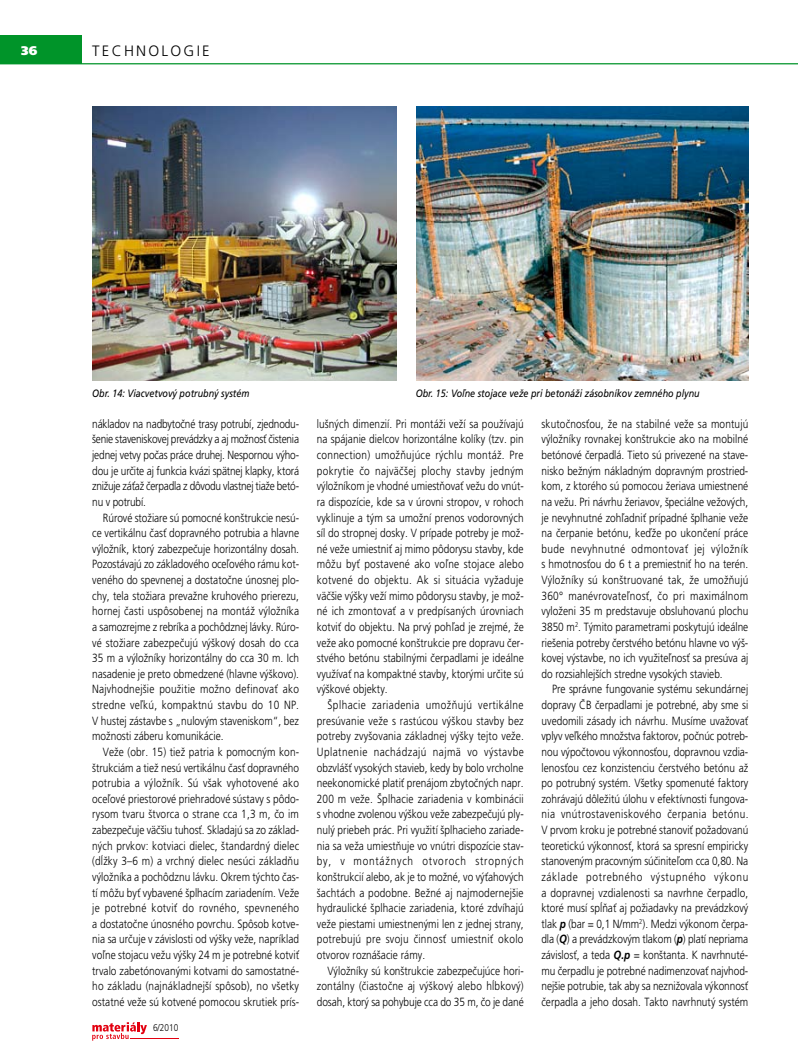
<style>
.page{position:relative;width:798px;height:1063px;background:#fff}
.page>*{position:absolute;margin:0;border:0;box-sizing:border-box;transform-origin:0 0}
.t1{font:15px "Frutiger CE Light";letter-spacing:.15em;color:#000}
.t2{font:900 12.5px "Frutiger CE Ultra";color:#fff}
.t3{font:11.88px/15.6px "Frutiger CE Light";letter-spacing:.005em;color:#000;text-align:justify;scale:.85 1}
.t4{font:italic 10.62px "Frutiger CE";color:#000;scale:.85 1}
.t5{font:9.75px "Frutiger CE Light";color:#000;scale:.85 1}
.s1{font-family:"Frutiger CE";font-weight:700;font-style:italic}
</style>
<div class="page">
<svg style="left:92px;top:1022px;width:55px;height:19px"></svg>
<hr style="left:130px;top:1039px;width:48px;height:1px;background:#e30010">
<hr style="left:0;top:63px;width:797px;height:1px;background:#009429">
<div style="left:0;top:35px;width:81px;height:29px;background:#009429"></div>
<img style="left:92px;top:106px;width:304px;height:275px">
<img style="left:416px;top:106px;width:332px;height:275px">
<p class="t2" style="left:21px;top:43px;width:17px">36</p>
<p class="t1" style="left:92px;top:42px;width:119px">Technologie</p>
<p class="t4" style="left:92px;top:387px;width:186px">Obr. 14: Viacvetvový potrubný systém</p>
<p class="t4" style="left:415px;top:387px;width:336px">Obr. 15: Voľne stojace veže pri betonáži zásobníkov zemného plynu</p>
<p class="t3" style="left:92px;top:416px;width:245px">nákladov na nadbytočné trasy potrubí, zjednodu&shy;šenie staveniskovej prevádzky a aj možnosť čistenia jednej vetvy počas práce druhej. Nespornou výho&shy;dou je určite aj funkcia kvázi spätnej klapky, ktorá znižuje záťaž čerpadla z dôvodu vlastnej tiaže betó&shy;nu v potrubí.</p>
<p class="t3" style="left:92px;top:510px;width:245px;text-indent:11px">Rúrové stožiare sú pomocné konštrukcie nesú&shy;ce vertikálnu časť dopravného potrubia a hlavne výložník, ktorý zabezpečuje horizontálny dosah.<br>Pozostávajú zo základového oceľového rámu kot&shy;veného do spevnenej a dostatočne únosnej plo&shy;chy, tela stožiara prevažne kruhového prierezu, hornej časti uspôsobenej na montáž výložníka a samozrejme z rebríka a pochôdznej lávky. Rúro&shy;vé stožiare zabezpečujú výškový dosah do cca 35 m a výložníky horizontálny do cca 30 m. Ich nasadenie je preto obmedzené (hlavne výškovo).<br>Najvhodnejšie použitie možno definovať ako stredne veľkú, kompaktnú stavbu do 10 NP.<br>V hustej zástavbe s „nulovým staveniskom“, bez možnosti záberu komunikácie.</p>
<p class="t3" style="left:92px;top:744px;width:245px;text-indent:11px">Veže (obr. 15) tiež patria k pomocným kon&shy;štrukciám a tiež nesú vertikálnu časť dopravného potrubia a výložník. Sú však vyhotovené ako oceľové priestorové priehradové sústavy s pôdo&shy;rysom tvaru štvorca o strane cca 1,3 m, čo im zabezpečuje väčšiu tuhosť. Skladajú sa zo základ&shy;ných prvkov: kotviaci dielec, štandardný dielec (dĺžky 3–6 m) a vrchný dielec nesúci základňu výložníka a pochôdznu lávku. Okrem týchto čas&shy;tí môžu byť vybavené šplhacím zariadením. Veže je potrebné kotviť do rovného, spevneného a dostatočne únosného povrchu. Spôsob kotve&shy;nia sa určuje v závislosti od výšky veže, napríklad voľne stojacu vežu výšky 24 m je potrebné kotviť trvalo zabetónovanými kotvami do samostatné&shy;ho základu (najnákladnejší spôsob), no všetky ostatné veže sú kotvené pomocou skrutiek prís-</p>
<p class="t5" style="left:153px;top:1022px;width:31px">6/2010</p>
<p class="t3" style="left:317px;top:416px;width:245px">lušných dimenzií. Pri montáži veží sa používajú na spájanie dielcov horizontálne kolíky (tzv. pin connection) umožňujúce rýchlu montáž. Pre pokrytie čo najväčšej plochy stavby jedným výložníkom je vhodné umiestňovať vežu do vnút&shy;ra dispozície, kde sa v úrovni stropov, v rohoch vyklinuje a tým sa umožní prenos vodorovných síl do stropnej dosky. V prípade potreby je mož&shy;né veže umiestniť aj mimo pôdorysu stavby, kde môžu byť postavené ako voľne stojace alebo kotvené do objektu. Ak si situácia vyžaduje väčšie výšky veží mimo pôdorysu stavby, je mož&shy;né ich zmontovať a v predpísaných úrovniach kotviť do objektu. Na prvý pohľad je zrejmé, že veže ako pomocné konštrukcie pre dopravu čer&shy;stvého betónu stabilnými čerpadlami je ideálne využívať na kompaktné stavby, ktorými určite sú výškové objekty.</p>
<p class="t3" style="left:317px;top:697px;width:245px;text-indent:11px">Šplhacie zariadenia umožňujú vertikálne presúvanie veže s rastúcou výškou stavby bez potreby zvyšovania základnej výšky tejto veže.<br>Uplatnenie nachádzajú najmä vo výstavbe obzvlášť vysokých stavieb, kedy by bolo vrcholne neekonomické platiť prenájom zbytočných napr.<br>200 m veže. Šplhacie zariadenia v kombinácii s vhodne zvolenou výškou veže zabezpečujú ply&shy;nulý priebeh prác. Pri využití šplhacieho zariade&shy;nia sa veža umiestňuje vo vnútri dispozície stav&shy;by, v montážnych otvoroch stropných konštrukcií alebo, ak je to možné, vo výťahových šachtách a podobne. Bežné aj najmodernejšie hydraulické šplhacie zariadenia, ktoré zdvíhajú veže piestami umiestnenými len z jednej strany, potrebujú pre svoju činnosť umiestniť okolo otvorov roznášacie rámy.</p>
<p class="t3" style="left:317px;top:963px;width:245px;text-indent:11px">Výložníky sú konštrukcie zabezpečujúce hori&shy;zontálny (čiastočne aj výškový alebo hĺbkový) dosah, ktorý sa pohybuje cca do 35 m, čo je dané</p>
<p class="t3" style="left:541px;top:416px;width:245px">skutočnosťou, že na stabilné veže sa montujú výložníky rovnakej konštrukcie ako na mobilné betónové čerpadlá. Tieto sú privezené na stave&shy;nisko bežným nákladným dopravným prostried&shy;kom, z ktorého sú pomocou žeriava umiestnené na vežu. Pri návrhu žeriavov, špeciálne vežových, je nevyhnutné zohľadniť prípadné šplhanie veže na čerpanie betónu, keďže po ukončení práce bude nevyhnutné odmontovať jej výložník s hmotnosťou do 6 t a premiestniť ho na terén.<br>Výložníky sú konštruované tak, že umožňujú 360° manévrovateľnosť, čo pri maximálnom vyloženi 35 m predstavuje obsluhovanú plochu 3850 m<sup>2</sup>. Týmito parametrami poskytujú ideálne riešenia potreby čerstvého betónu hlavne vo výš&shy;kovej výstavbe, no ich využiteľnosť sa presúva aj do rozsiahlejších stredne vysokých stavieb.</p>
<p class="t3" style="left:541px;top:681px;width:245px;text-indent:11px">Pre správne fungovanie systému sekundárnej dopravy ČB čerpadlami je potrebné, aby sme si uvedomili zásady ich návrhu. Musíme uvažovať vplyv veľkého množstva faktorov, počnúc potreb&shy;nou výpočtovou výkonnosťou, dopravnou vzdia&shy;lenosťou cez konzistenciu čerstvého betónu až po potrubný systém. Všetky spomenuté faktory zohrávajú dôležitú úlohu v efektívnosti fungova&shy;nia vnútrostaveniskového čerpania betónu.<br>V prvom kroku je potrebné stanoviť požadovanú teoretickú výkonnosť, ktorá sa spresní empiricky stanoveným pracovným súčiniteľom cca 0,80. Na základe potrebného výstupného výkonu a dopravnej vzdialenosti sa navrhne čerpadlo, ktoré musí spĺňať aj požiadavky na prevádzkový tlak <span class="s1">p</span> (bar = 0,1 N/mm<sup>2</sup>). Medzi výkonom čerpa&shy;dla (<span class="s1">Q</span>) a prevádzkovým tlakom (<span class="s1">p</span>) platí nepriama závislosť, a teda <span class="s1">Q.p</span> = konštanta. K navrhnuté&shy;mu čerpadlu je potrebné nadimenzovať najvhod&shy;nejšie potrubie, tak aby sa neznižovala výkonnosť čerpadla a jeho dosah. Takto navrhnutý systém</p>
</div>
